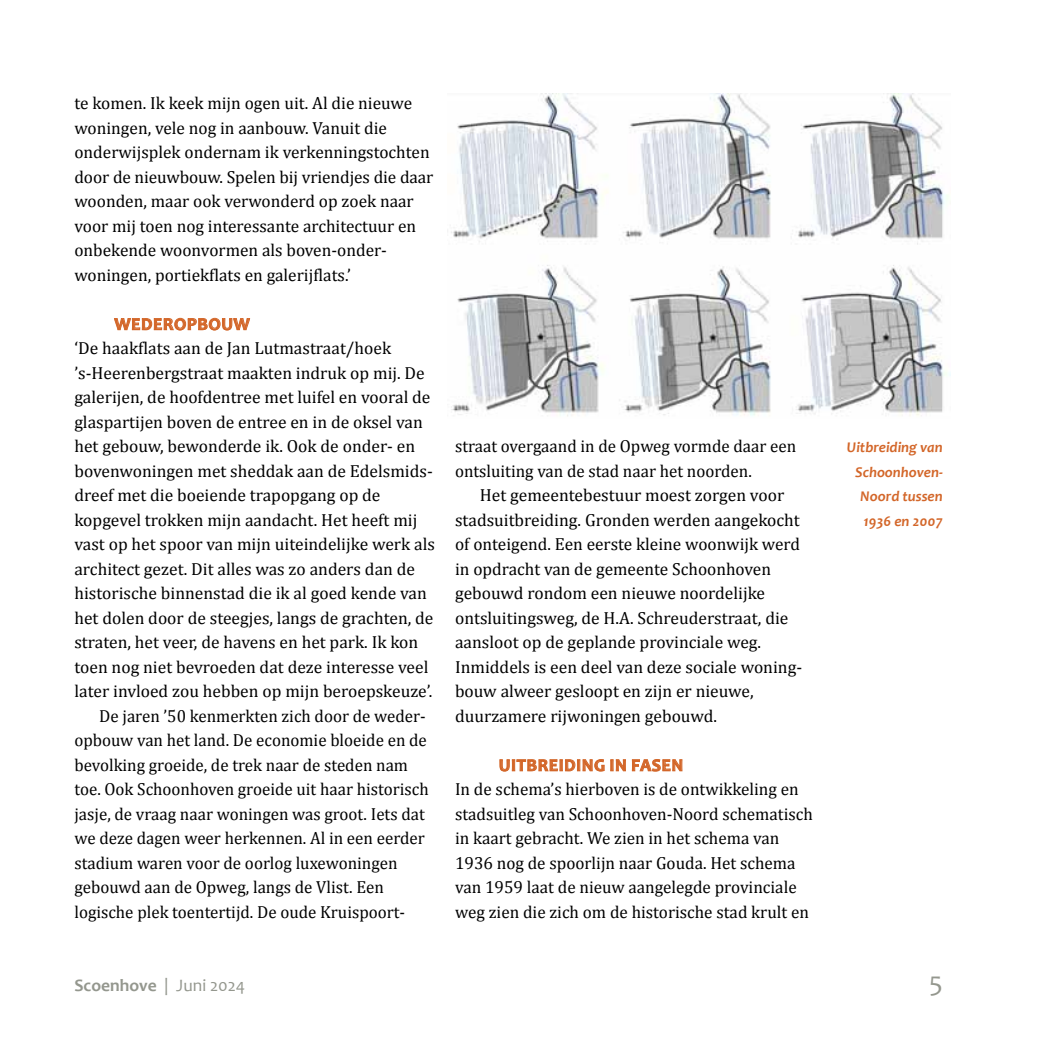
<style>
.page{position:relative;width:1042px;height:1042px;background:#fff}
.page>*{position:absolute;margin:0;border:0;box-sizing:border-box;transform-origin:0 0}
.t1{font:28px "Candara";color:#94978e}
.t2{font:17.5px/24.5px "Cambria";color:#000}
.t3{font:700 17.5px "Candara";letter-spacing:.04em;color:#d36629}
.t4{font:700 17.5px "Candara";color:#94978e}
.t5{font:italic 700 14.88px/24.5px "Candara";color:#d36629;text-align:right}
.s1{font-weight:400}
</style>
<div class="page">
<svg style="left:114px;top:318px;width:136px;height:12px"></svg>
<svg style="left:499px;top:759px;width:127px;height:12px"></svg>
<svg style="left:632px;top:759px;width:50px;height:12px"></svg>
<img style="left:451px;top:94px;width:499px;height:323px">
<p class="t2" style="left:74px;top:91px;width:360px">te komen. Ik keek mijn ogen uit. Al die nieuwe woningen, vele nog in aanbouw. Vanuit die onderwijsplek ondernam ik verkenningstochten door de nieuwbouw. Spelen bij vriendjes die daar woonden, maar ook verwonderd op zoek naar voor mij toen nog interessante architectuur en onbekende woonvormen als boven-onder&shy;woningen, portiekflats en galerijflats.’</p>
<p class="t3" style="left:114px;top:313px;width:134px">WEDEROPBOUW</p>
<p class="t2" style="left:74px;top:336px;width:318px">‘De haakflats aan de Jan Lutmastraat/hoek</p>
<p class="t2" style="left:74px;top:360px;width:352px">’s-Heerenbergstraat maakten indruk op mij. De</p>
<p class="t2" style="left:74px;top:385px;width:358px">galerijen, de hoofdentree met luifel en vooral de</p>
<p class="t2" style="left:74px;top:409px;width:350px">glaspartijen boven de entree en in de oksel van</p>
<p class="t2" style="left:74px;top:434px;width:342px">het gebouw, bewonderde ik. Ook de onder- en</p>
<p class="t2" style="left:74px;top:458px;width:360px">bovenwoningen met sheddak aan de Edelsmids-</p>
<p class="t2" style="left:74px;top:483px;width:308px">dreef met die boeiende trapopgang op de</p>
<p class="t2" style="left:74px;top:507px;width:344px">kopgevel trokken mijn aandacht. Het heeft mij</p>
<p class="t2" style="left:74px;top:532px;width:362px">vast op het spoor van mijn uiteindelijke werk als</p>
<p class="t2" style="left:74px;top:556px;width:342px">architect gezet. Dit alles was zo anders dan de</p>
<p class="t2" style="left:74px;top:581px;width:354px">historische binnenstad die ik al goed kende van</p>
<p class="t2" style="left:74px;top:605px;width:360px">het dolen door de steegjes, langs de grachten, de</p>
<p class="t2" style="left:74px;top:630px;width:345px">straten, het veer, de havens en het park. Ik kon</p>
<p class="t2" style="left:74px;top:654px;width:355px">toen nog niet bevroeden dat deze interesse veel</p>
<p class="t2" style="left:74px;top:679px;width:359px">later invloed zou hebben op mijn beroepskeuze’.</p>
<p class="t2" style="left:99px;top:703px;width:328px">De jaren ’50 kenmerkten zich door de weder-</p>
<p class="t2" style="left:74px;top:728px;width:354px">opbouw van het land. De economie bloeide en de</p>
<p class="t2" style="left:74px;top:752px;width:335px">bevolking groeide, de trek naar de steden nam</p>
<p class="t2" style="left:74px;top:777px;width:356px">toe. Ook Schoonhoven groeide uit haar historisch</p>
<p class="t2" style="left:74px;top:801px;width:352px">jasje, de vraag naar woningen was groot. Iets dat</p>
<p class="t2" style="left:74px;top:826px;width:352px">we deze dagen weer herkennen. Al in een eerder</p>
<p class="t2" style="left:74px;top:850px;width:325px">stadium waren voor de oorlog luxewoningen</p>
<p class="t2" style="left:74px;top:875px;width:311px">gebouwd aan de Opweg, langs de Vlist. Een</p>
<p class="t2" style="left:74px;top:899px;width:332px">logische plek toentertijd. De oude Kruispoort-</p>
<p class="t2" style="left:455px;top:434px;width:343px">straat overgaand in de Opweg vormde daar een ontsluiting van de stad naar het noorden.</p>
<p class="t2" style="left:455px;top:483px;width:348px;text-indent:25px">Het gemeentebestuur moest zorgen voor stadsuitbreiding. Gronden werden aangekocht of onteigend. Een eerste kleine woonwijk werd in opdracht van de gemeente Schoonhoven gebouwd rondom een nieuwe noordelijke ontsluitingsweg, de H.A. Schreuderstraat, die aansloot op de geplande provinciale weg.<br>Inmiddels is een deel van deze sociale woning&shy;bouw alweer gesloopt en zijn er nieuwe, duurzamere rijwoningen gebouwd.</p>
<p class="t3" style="left:499px;top:754px;width:69px">UITBREIDIN</p>
<p class="t3" style="left:594px;top:754px;width:88px">G IN FASEN</p>
<p class="t2" style="left:455px;top:777px;width:359px">In de schema’s hierboven is de ontwikkeling en stadsuitleg van Schoonhoven-Noord schematisch in kaart gebracht. We zien in het schema van 1936 nog de spoorlijn naar Gouda. Het schema van 1959 laat de nieuw aangelegde provinciale weg zien die zich om de historische stad krult en</p>
<p class="t5" style="left:847px;top:435px;width:97px">Uitbreiding van<br>Schoonhoven-<br>Noord tussen<br>1936 en 2007</p>
<p class="t4" style="left:74px;top:975px;width:172px">SCOENHOVE <span class="s1">| Juni 2024</span></p>
<h1 class="t1" style="left:929px;top:965px;width:15px">5</h1>
</div>
